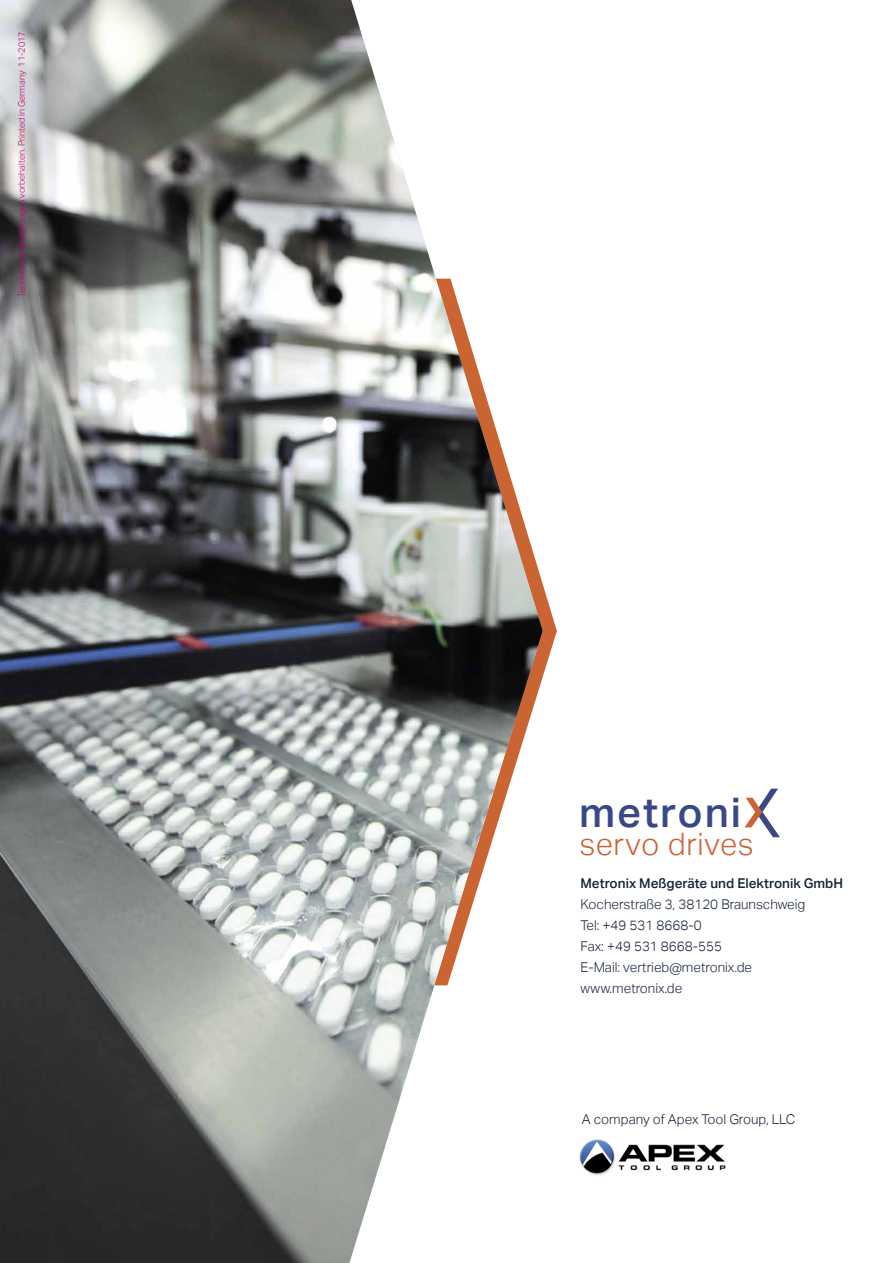
<style>
.page{position:relative;width:893px;height:1263px;background:#fff}
.page>*{position:absolute;margin:0;border:0;box-sizing:border-box;transform-origin:0 0}
.t1{font:500 41.55px "Aktiv Grotesk";letter-spacing:.045em;color:#3a4887}
.t2{font:300 30.9px "Aktiv Grotesk";letter-spacing:.02em;color:#cb6433}
.t3{font:300 13.5px/21px "Aktiv Grotesk";color:#172339}
.t4{font:500 13.5px "Aktiv Grotesk";color:#172339}
.t5{font:300 9px "Aktiv Grotesk";color:#c10077}
</style>
<div class="page">
<svg style="left:543px;top:585px;width:14px;height:91px"></svg>
<img style="left:0;top:0;width:543px;height:1263px">
<svg style="left:744px;top:789px;width:36px;height:48px"></svg>
<img style="left:579px;top:1139px;width:147px;height:37px">
<p class="t5" style="left:16px;top:297px;width:267px;rotate:-90deg">Technische Änderungen vorbehalten. Printed in Germany 11-2017</p>
<h1 class="t1" style="left:579px;top:789px;width:163px">metroni</h1>
<h2 class="t2" style="left:580px;top:826px;width:176px">servo drives</h2>
<p class="t4" style="left:580px;top:876px;width:264px">Metronix Meßgeräte und Elektronik GmbH</p>
<p class="t3" style="left:580px;top:894px;width:227px">Kocherstraße 3, 38120 Braunschweig<br>Tel: +49 531 8668-0<br>Fax: +49 531 8668-555<br>E-Mail: vertrieb@metronix.de www.metronix.de</p>
<p class="t3" style="left:582px;top:1108px;width:215px">A company of Apex Tool Group, LLC</p>
</div>
